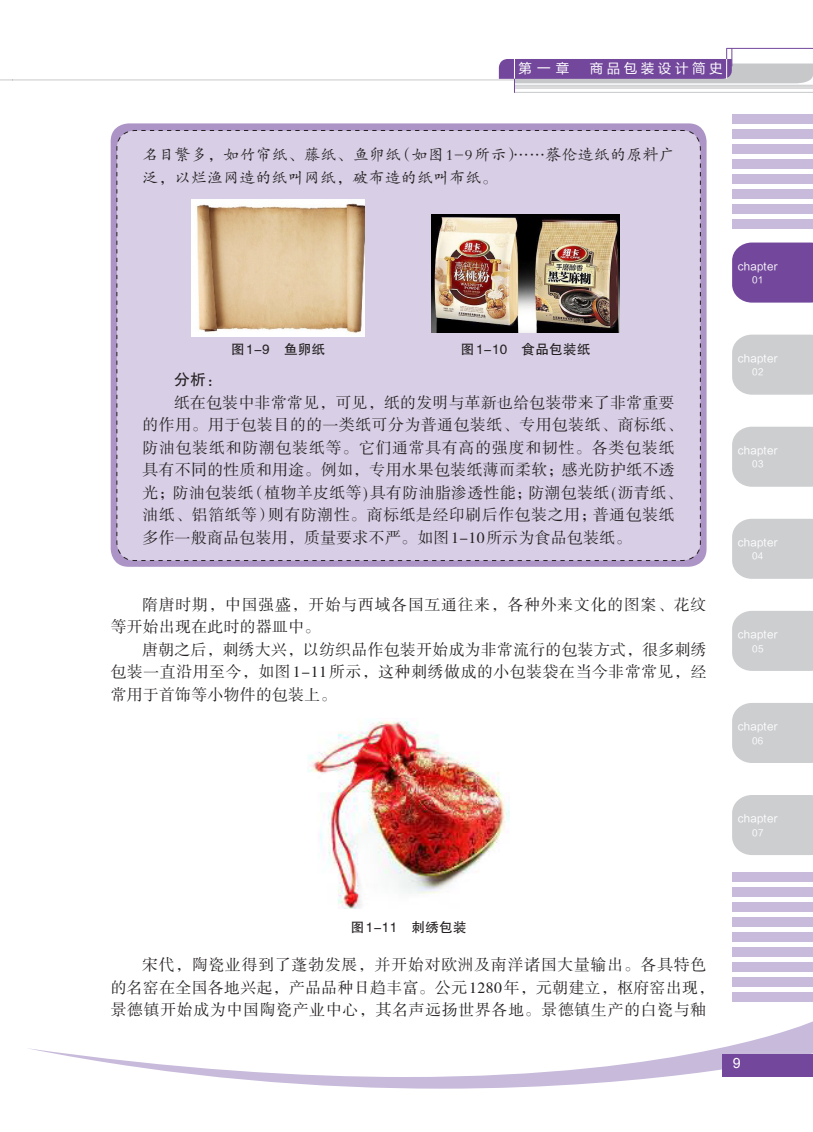
<style>
.page{position:relative;width:813px;height:1132px;background:#fff}
.page>*{position:absolute;margin:0;border:0;box-sizing:border-box;transform-origin:0 0}
.t1{font:15.75px/22.5px "FZSSK GBK1 0";letter-spacing:.04em;color:#231f20}
.t2{font:15.75px/22.5px "FZKTK GBK1 0";letter-spacing:.025em;color:#231f20}
.t3{font:15.75px "FZHTK GBK1 0";color:#231f20}
.t4{font:14.1px "Arial";color:#fff}
.t5{font:13.5px "FZHTK GBK1 0";letter-spacing:.025em;color:#231f20}
.t6{font:13.5px "FZLTHK GBK1 0";letter-spacing:.26em;color:#fff}
.t7{font:10.5px "FZLTHK GBK1 0";letter-spacing:.025em;color:#fff}
.t8{font:9px "FZLTHK GBK1 0";letter-spacing:.025em;color:#fff}
.s1{font-family:"FZSSK GBK1 0"}
</style>
<div class="page">
<svg style="left:0;top:79px;width:13px;height:1px"></svg>
<svg style="left:28px;top:1022px;width:784px;height:66px"></svg>
<div style="left:721px;top:1053px;width:91px;height:23px;background:#73479c"></div>
<div style="left:731px;top:872px;width:81px;height:9px;background:#c8bada"></div>
<div style="left:731px;top:887px;width:81px;height:9px;background:#c8bada"></div>
<div style="left:731px;top:902px;width:81px;height:9px;background:#c8bada"></div>
<div style="left:731px;top:917px;width:81px;height:9px;background:#c8bada"></div>
<div style="left:731px;top:932px;width:81px;height:9px;background:#c8bada"></div>
<div style="left:731px;top:947px;width:81px;height:9px;background:#c8bada"></div>
<div style="left:731px;top:962px;width:81px;height:9px;background:#c8bada"></div>
<div style="left:731px;top:977px;width:81px;height:9px;background:#c8bada"></div>
<div style="left:731px;top:992px;width:81px;height:9px;background:#c8bada"></div>
<div style="left:731px;top:114px;width:81px;height:10px;background:#c8bada"></div>
<div style="left:731px;top:129px;width:81px;height:10px;background:#c8bada"></div>
<div style="left:731px;top:144px;width:81px;height:10px;background:#c8bada"></div>
<div style="left:731px;top:159px;width:81px;height:10px;background:#c8bada"></div>
<div style="left:731px;top:174px;width:81px;height:10px;background:#c8bada"></div>
<div style="left:731px;top:189px;width:81px;height:10px;background:#c8bada"></div>
<div style="left:731px;top:204px;width:81px;height:10px;background:#c8bada"></div>
<div style="left:731px;top:219px;width:81px;height:10px;background:#c8bada"></div>
<div style="left:732px;top:242px;width:80px;height:60px;background:#73479c"></div>
<div style="left:732px;top:334px;width:80px;height:60px;background:#cdced0"></div>
<div style="left:732px;top:426px;width:80px;height:60px;background:#cdced0"></div>
<div style="left:732px;top:518px;width:80px;height:60px;background:#cdced0"></div>
<div style="left:732px;top:611px;width:80px;height:59px;background:#cdced0"></div>
<div style="left:732px;top:703px;width:80px;height:59px;background:#cdced0"></div>
<div style="left:732px;top:795px;width:80px;height:59px;background:#cdced0"></div>
<hr style="left:13px;top:79px;width:587px;height:1px;background:#231f20">
<svg style="left:498px;top:48px;width:314px;height:45px"></svg>
<img style="left:307px;top:721px;width:202px;height:187px">
<div style="left:111px;top:123px;width:595px;height:443px;background:#ac95c6;border-radius:18px"></div>
<div style="left:116px;top:130px;width:584px;height:431px;background:#d8cfe6"></div>
<img style="left:191px;top:200px;width:173px;height:136px">
<img style="left:431px;top:214px;width:188px;height:119px">
<p class="t6" style="left:518px;top:61px;width:52px">第一章</p>
<p class="t6" style="left:589px;top:61px;width:134px">商品包装设计简史</p>
<p class="t2" style="left:142px;top:144px;width:533px">名目繁多，如竹帘纸、藤纸、鱼卵纸（如图1-9所示）……蔡伦造纸的原料广泛，以烂渔网造的纸叫网纸，破布造的纸叫布纸。</p>
<p class="t5" style="left:231px;top:341px;width:96px">图1-9 鱼卵纸</p>
<p class="t5" style="left:460px;top:341px;width:131px">图1-10 食品包装纸</p>
<p class="t3" style="left:174px;top:371px;width:50px">分析<span class="s1">：</span></p>
<p class="t1" style="left:142px;top:392px;width:541px;text-indent:32px">纸在包装中非常常见，可见，纸的发明与革新也给包装带来了非常重要的作用。用于包装目的的一类纸可分为普通包装纸、专用包装纸、商标纸、防油包装纸和防潮包装纸等。它们通常具有高的强度和韧性。各类包装纸具有不同的性质和用途。例如，专用水果包装纸薄而柔软；感光防护纸不透光；防油包装纸（植物羊皮纸等)具有防油脂渗透性能；防潮包装纸(沥青纸、油纸、铝箔纸等）则有防潮性。商标纸是经印刷后作包装之用；普通包装纸多作一般商品包装用，质量要求不严。如图1-10所示为食品包装纸。</p>
<p class="t1" style="left:111px;top:594px;width:597px;text-indent:32px">隋唐时期，中国强盛，开始与西域各国互通往来，各种外来文化的图案、花纹等开始出现在此时的器皿中。</p>
<p class="t1" style="left:111px;top:639px;width:597px;text-align:justify;text-indent:32px">唐朝之后，刺绣大兴，以纺织品作包装开始成为非常流行的包装方式，很多刺绣包装一直沿用至今，如图1-11所示，这种刺绣做成的小包装袋在当今非常常见，经常用于首饰等小物件的包装上。</p>
<p class="t7" style="left:737px;top:260px;width:41px">chapter</p>
<p class="t8" style="left:751px;top:275px;width:13px">01</p>
<p class="t7" style="left:737px;top:352px;width:41px">chapter</p>
<p class="t8" style="left:752px;top:367px;width:13px">02</p>
<p class="t7" style="left:737px;top:444px;width:41px">chapter</p>
<p class="t8" style="left:751px;top:459px;width:13px">03</p>
<p class="t7" style="left:737px;top:536px;width:41px">chapter</p>
<p class="t8" style="left:751px;top:551px;width:13px">04</p>
<p class="t7" style="left:737px;top:628px;width:41px">chapter</p>
<p class="t8" style="left:751px;top:643px;width:13px">05</p>
<p class="t7" style="left:737px;top:720px;width:41px">chapter</p>
<p class="t8" style="left:751px;top:735px;width:13px">06</p>
<p class="t7" style="left:737px;top:812px;width:41px">chapter</p>
<p class="t8" style="left:751px;top:827px;width:13px">07</p>
<p class="t5" style="left:350px;top:919px;width:117px">图1-11 刺绣包装</p>
<p class="t1" style="left:111px;top:954px;width:605px;text-indent:32px">宋代，陶瓷业得到了蓬勃发展，并开始对欧洲及南洋诸国大量输出。各具特色的名窑在全国各地兴起，产品品种日趋丰富。公元1280年，元朝建立，枢府窑出现，景德镇开始成为中国陶瓷产业中心，其名声远扬世界各地。景德镇生产的白瓷与釉</p>
<p class="t4" style="left:732px;top:1053px;width:9px">9</p>
</div>
